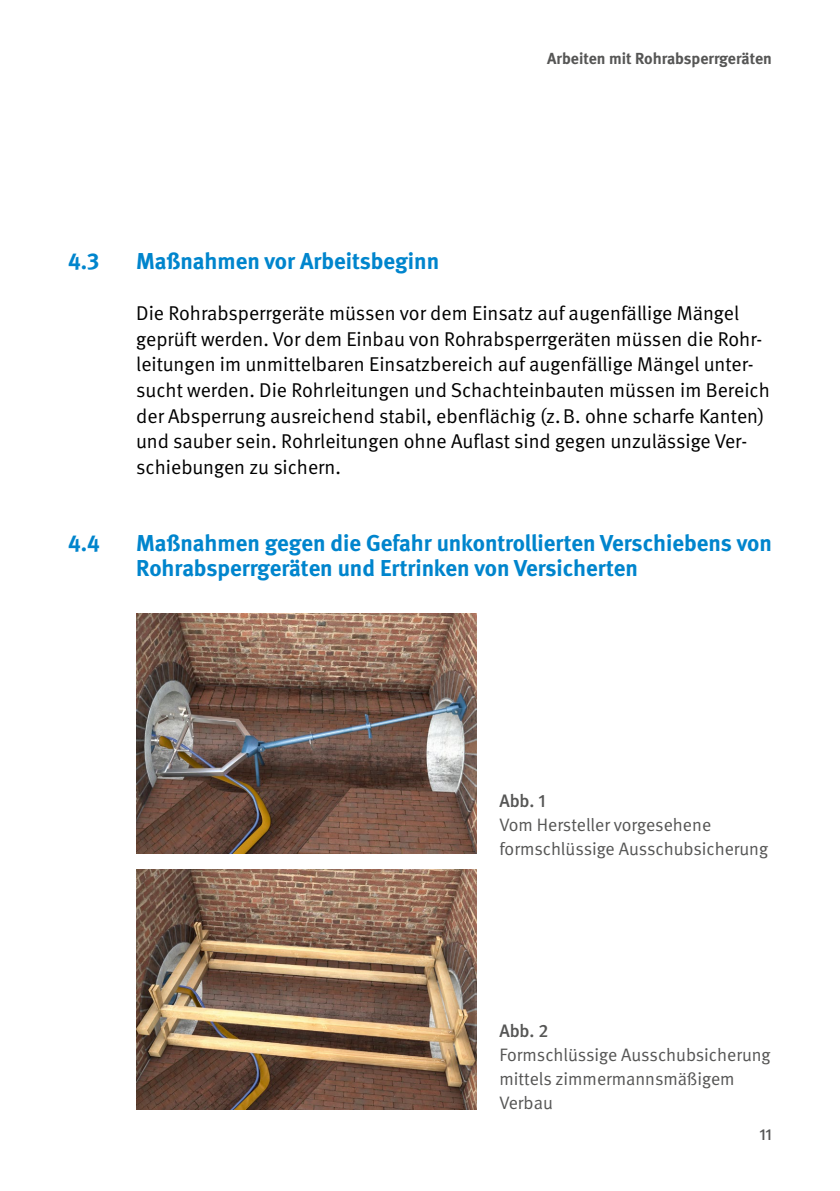
<style>
.page{position:relative;width:840px;height:1191px;background:#fff}
.page>*{position:absolute;margin:0;border:0;box-sizing:border-box;transform-origin:0 0}
.Überschriften_H2{font:700 23px/25.6px "DGUV Meta";color:#0085cd}
.Fließtext_FT{font:20px/25.6px "DGUV Meta";color:#000}
.t1{font:18px/24px "DGUV Meta";color:#565655}
.t2{font:500 18px "DGUV Meta";letter-spacing:-.005em;color:#565655}
.t3{font:700 16px "DGUV Meta";color:#565655}
.t4{font:500 16px "DGUV Meta";color:#565655}
</style>
<div class="page">
<img style="left:136px;top:613px;width:340px;height:240px">
<img style="left:136px;top:869px;width:340px;height:240px">
<p class="t3" style="left:547px;top:49px;width:226px">Arbeiten mit Rohrabsperrgeräten</p>
<h2 class="Überschriften_H2" style="left:68px;top:249px;width:33px">4.3</h2>
<h2 class="Überschriften_H2" style="left:136px;top:249px;width:304px">Maßnahmen vor Arbeitsbeginn</h2>
<p class="Fließtext_FT" style="left:136px;top:301px;width:634px">Die Rohrabsperrgeräte müssen vor dem Einsatz auf augenfällige Mängel geprüft werden. Vor dem Einbau von Rohrabsperrgeräten müssen die Rohr&shy;leitungen im unmittelbaren Einsatzbereich auf augenfällige Mängel unter&shy;sucht werden. Die Rohrleitungen und Schachteinbauten müssen im Bereich der Absperrung ausreichend stabil, ebenflächig (z.B. ohne scharfe Kanten) und sauber sein. Rohrleitungen ohne Auflast sind gegen unzulässige Ver&shy;schiebungen zu sichern.</p>
<h2 class="Überschriften_H2" style="left:68px;top:530px;width:33px">4.4</h2>
<h2 class="Überschriften_H2" style="left:136px;top:530px;width:636px">Maßnahmen gegen die Gefahr unkontrollierten Verschiebens von<br>Rohrabsperrgeräten und Ertrinken von Versicherten</h2>
<p class="t2" style="left:499px;top:790px;width:47px">Abb. 1</p>
<p class="t1" style="left:499px;top:813px;width:270px">Vom Hersteller vorgesehene formschlüssige Ausschubsicherung</p>
<p class="t2" style="left:499px;top:1020px;width:50px">Abb. 2</p>
<p class="t1" style="left:499px;top:1043px;width:272px">Formschlüssige Ausschubsicherung mittels zimmermannsmäßigem<br>Verbau</p>
<p class="t4" style="left:759px;top:1124px;width:14px">11</p>
</div>
